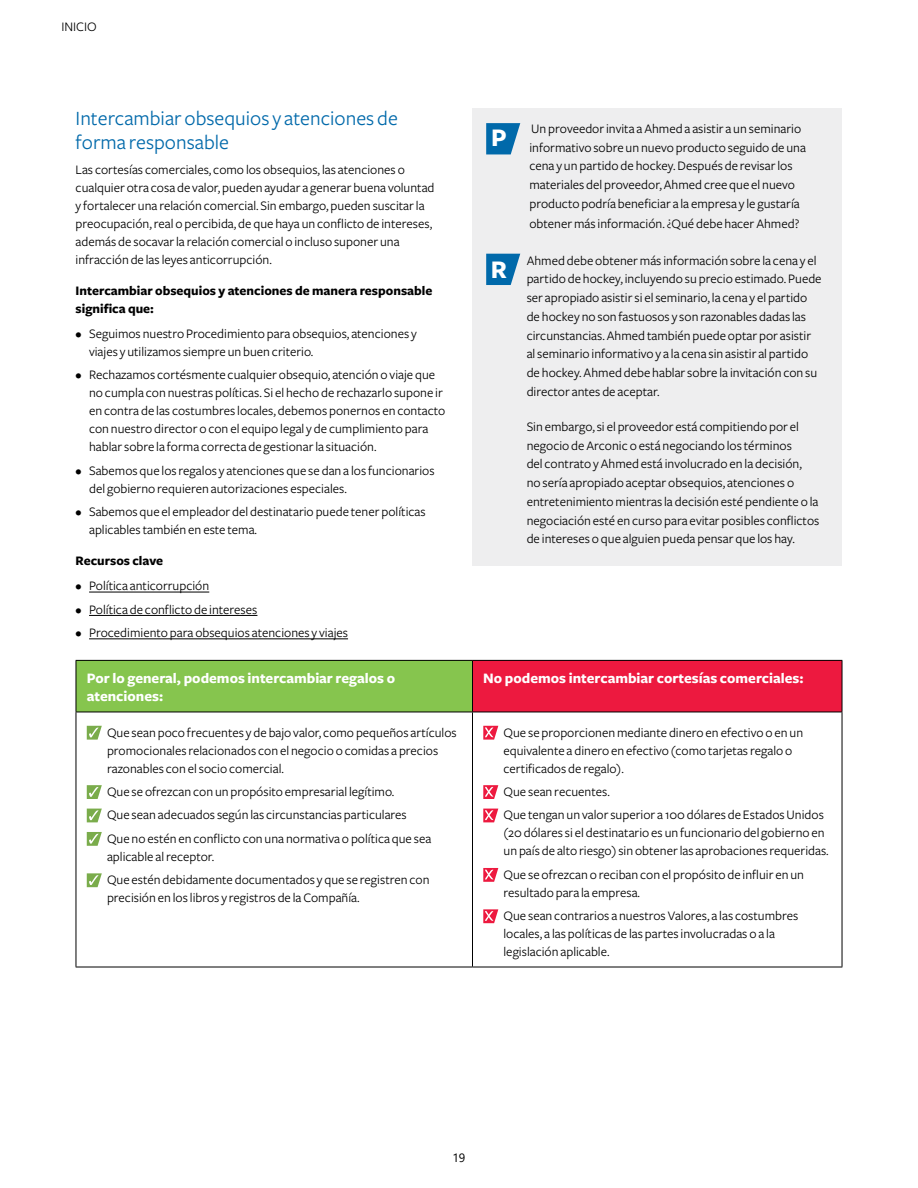
<style>
.page{position:relative;width:918px;height:1188px;background:#fff}
.page>*{position:absolute;margin:0;border:0;box-sizing:border-box;transform-origin:0 0}
.t1{font:700 26.25px "Freight Sans";color:#fff}
.t2{font:21px/24px "Freight Sans";color:#0069aa}
.t3{font:700 15px/18px "Freight Sans";color:#fff}
.t4{font:13.5px/18px "Freight Sans";color:#000}
.t5{font:700 13.5px/18px "Freight Sans";color:#000}
.t6{font:12px "Segoe UI";color:#000}
</style>
<div class="page">
<hr style="left:89px;top:592px;width:120px;height:1px;background:#000">
<hr style="left:89px;top:615px;width:168px;height:1px;background:#000">
<hr style="left:89px;top:639px;width:259px;height:1px;background:#000">
<div style="left:472px;top:108px;width:370px;height:458px;background:#eeeeef"></div>
<svg style="left:486px;top:123px;width:34px;height:31px"></svg>
<svg style="left:486px;top:254px;width:34px;height:31px"></svg>
<div style="left:76px;top:660px;width:396px;height:52px;background:#86c54e"></div>
<div style="left:472px;top:660px;width:370px;height:52px;background:#ed193f"></div>
<hr style="left:76px;top:660px;width:397px;height:1px;background:#000">
<hr style="left:76px;top:661px;width:1px;height:51px;background:#000">
<hr style="left:472px;top:660px;width:370px;height:1px;background:#000">
<hr style="left:472px;top:661px;width:1px;height:51px;background:#000">
<hr style="left:842px;top:661px;width:1px;height:51px;background:#000">
<hr style="left:76px;top:712px;width:397px;height:1px;background:#000">
<hr style="left:76px;top:712px;width:1px;height:255px;background:#000">
<hr style="left:472px;top:712px;width:370px;height:1px;background:#000">
<hr style="left:472px;top:712px;width:1px;height:255px;background:#000">
<hr style="left:842px;top:712px;width:1px;height:255px;background:#000">
<hr style="left:76px;top:967px;width:397px;height:1px;background:#000">
<hr style="left:472px;top:967px;width:370px;height:1px;background:#000">
<svg style="left:87px;top:726px;width:15px;height:14px"></svg>
<svg style="left:87px;top:785px;width:15px;height:14px"></svg>
<svg style="left:87px;top:809px;width:15px;height:13px"></svg>
<svg style="left:87px;top:832px;width:15px;height:14px"></svg>
<svg style="left:87px;top:873px;width:15px;height:14px"></svg>
<svg style="left:483px;top:726px;width:15px;height:14px"></svg>
<svg style="left:483px;top:785px;width:15px;height:14px"></svg>
<svg style="left:483px;top:809px;width:15px;height:13px"></svg>
<svg style="left:483px;top:868px;width:15px;height:14px"></svg>
<svg style="left:483px;top:909px;width:15px;height:14px"></svg>
<p class="t4" style="left:61px;top:18px;width:37px">INICIO</p>
<h2 class="t2" style="left:76px;top:106px;width:324px">Intercambiar obsequios y atenciones de forma responsable</h2>
<p class="t4" style="left:76px;top:160px;width:360px">Las cortesías comerciales, como los obsequios, las atenciones o cualquier otra cosa de valor, pueden ayudar a generar buena voluntad y fortalecer una relación comercial. Sin embargo, pueden suscitar la preocupación, real o percibida, de que haya un conflicto de intereses, además de socavar la relación comercial o incluso suponer una infracción de las leyes anticorrupción.</p>
<p class="t5" style="left:76px;top:282px;width:358px">Intercambiar obsequios y atenciones de manera responsable significa que:</p>
<p class="t4" style="left:89px;top:325px;width:329px;text-indent:-14px">• Seguimos nuestro Procedimiento para obsequios, atenciones y viajes y utilizamos siempre un buen criterio.</p>
<p class="t4" style="left:89px;top:366px;width:358px;text-indent:-14px">• Rechazamos cortésmente cualquier obsequio, atención o viaje que no cumpla con nuestras políticas. Si el hecho de rechazarlo supone ir en contra de las costumbres locales, debemos ponernos en contacto con nuestro director o con el equipo legal y de cumplimiento para hablar sobre la forma correcta de gestionar la situación.</p>
<p class="t4" style="left:89px;top:461px;width:347px;text-indent:-14px">• Sabemos que los regalos y atenciones que se dan a los funcionarios del gobierno requieren autorizaciones especiales.</p>
<p class="t4" style="left:89px;top:503px;width:338px;text-indent:-14px">• Sabemos que el empleador del destinatario puede tener políticas aplicables también en este tema.</p>
<p class="t5" style="left:76px;top:553px;width:89px">Recursos clave</p>
<p class="t4" style="left:76px;top:577px;width:135px">• Política anticorrupción</p>
<p class="t4" style="left:76px;top:600px;width:183px">• Política de conflicto de intereses</p>
<p class="t4" style="left:76px;top:624px;width:274px">• Procedimiento para obsequios atenciones y viajes</p>
<h1 class="t1" style="left:491px;top:123px;width:17px">P</h1>
<p class="t4" style="left:529px;top:119px;width:278px;line-height:18.8px">Un proveedor invita a Ahmed a asistir a un seminario informativo sobre un nuevo producto seguido de una cena y un partido de hockey. Después de revisar los materiales del proveedor, Ahmed cree que el nuevo producto podría beneficiar a la empresa y le gustaría</p>
<p class="t4" style="left:529px;top:215px;width:271px">obtener más información. ¿Qué debe hacer Ahmed?</p>
<h1 class="t1" style="left:491px;top:255px;width:18px">R</h1>
<p class="t4" style="left:527px;top:251px;width:296px;line-height:18.8px">Ahmed debe obtener más información sobre la cena y el partido de hockey, incluyendo su precio estimado. Puede ser apropiado asistir si el seminario, la cena y el partido de hockey no son fastuosos y son razonables dadas las circunstancias. Ahmed también puede optar por asistir al seminario informativo y a la cena sin asistir al partido de hockey. Ahmed debe hablar sobre la invitación con su director antes de aceptar.</p>
<p class="t4" style="left:527px;top:417px;width:294px;line-height:18.8px">Sin embargo, si el proveedor está compitiendo por el negocio de Arconic o está negociando los términos<br>del contrato y Ahmed está involucrado en la decisión,<br>no sería apropiado aceptar obsequios, atenciones o entretenimiento mientras la decisión esté pendiente o la negociación esté en curso para evitar posibles conflictos de intereses o que alguien pueda pensar que los hay.</p>
<p class="t3" style="left:87px;top:670px;width:310px">Por lo general, podemos intercambiar regalos o atenciones:</p>
<p class="t3" style="left:483px;top:670px;width:322px">No podemos intercambiar cortesías comerciales:</p>
<p class="t4" style="left:107px;top:724px;width:351px">Que sean poco frecuentes y de bajo valor, como pequeños artículos promocionales relacionados con el negocio o comidas a precios razonables con el socio comercial.</p>
<p class="t4" style="left:107px;top:780px;width:326px;line-height:23.4px">Que se ofrezcan con un propósito empresarial legítimo.<br>Que sean adecuados según las circunstancias particulares<br>Que no estén en conflicto con una normativa o política que sea</p>
<p class="t4" style="left:107px;top:845px;width:324px;line-height:23.4px">aplicable al receptor.<br>Que estén debidamente documentados y que se registren con</p>
<p class="t4" style="left:107px;top:889px;width:254px">precisión en los libros y registros de la Compañía.</p>
<p class="t4" style="left:504px;top:724px;width:301px">Que se proporcionen mediante dinero en efectivo o en un equivalente a dinero en efectivo (como tarjetas regalo o certificados de regalo).</p>
<p class="t4" style="left:504px;top:780px;width:322px;line-height:23.4px">Que sean recuentes.<br>Que tengan un valor superior a 100 dólares de Estados Unidos</p>
<p class="t4" style="left:504px;top:824px;width:327px">(20 dólares si el destinatario es un funcionario del gobierno en un país de alto riesgo) sin obtener las aprobaciones requeridas.</p>
<p class="t4" style="left:504px;top:866px;width:302px">Que se ofrezcan o reciban con el propósito de influir en un resultado para la empresa.</p>
<p class="t4" style="left:504px;top:907px;width:296px">Que sean contrarios a nuestros Valores, a las costumbres locales, a las políticas de las partes involucradas o a la legislación aplicable.</p>
<p class="t6" style="left:453px;top:1147px;width:14px">19</p>
</div>
